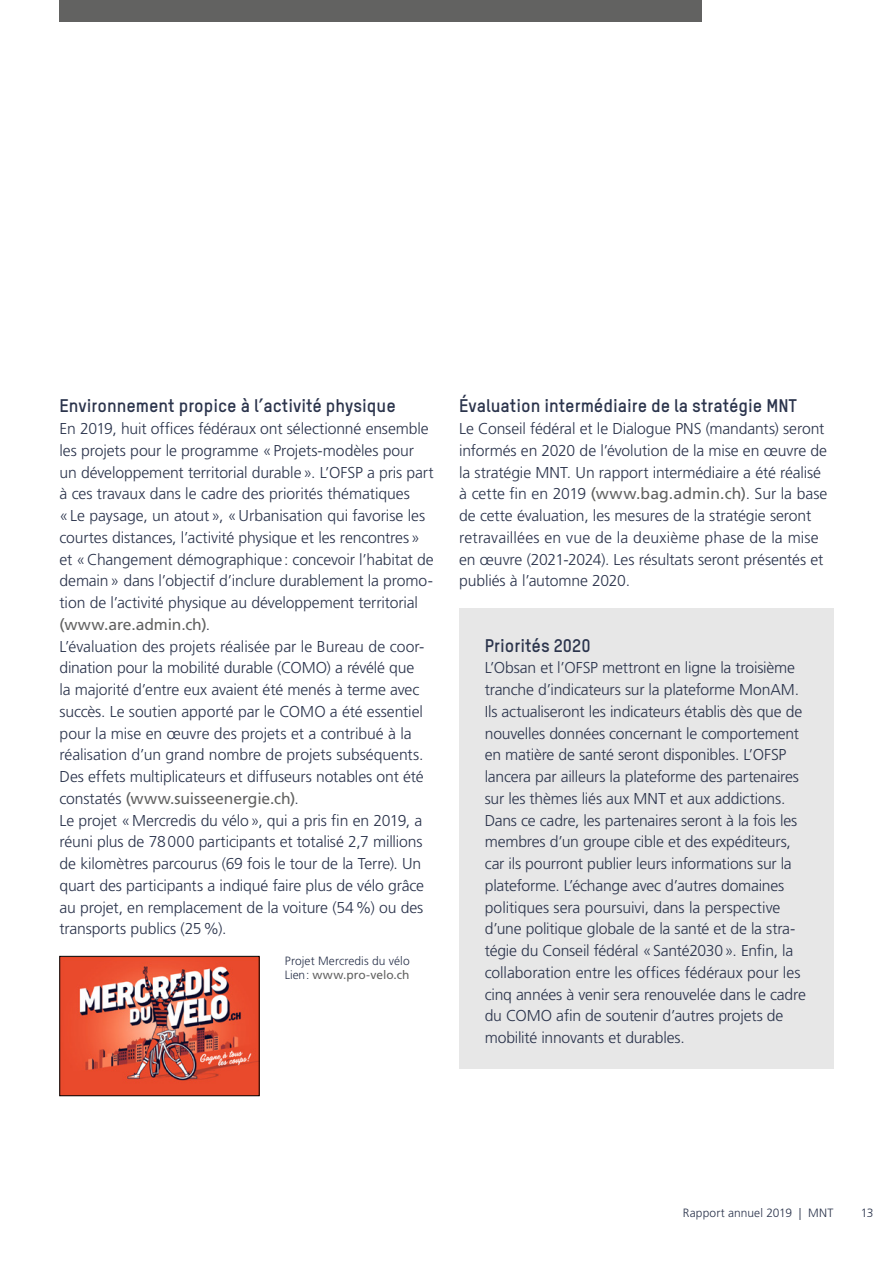
<style>
.page{position:relative;width:893px;height:1263px;background:#fff}
.page>*{position:absolute;margin:0;border:0;box-sizing:border-box;transform-origin:0 0}
.t1{font:700 18px "TSTAR";color:#2b344c}
.t2{font:300 15.75px/21.8px "Frutiger LT Std";letter-spacing:-.01em;color:#2b344c}
.t3{font:300 12px/13.5px "Frutiger LT Std";letter-spacing:.01em;color:#2b344c}
.s1{font-weight:400;color:#626261}
</style>
<div class="page">
<div style="left:60px;top:0;width:642px;height:21px;background:#626261"></div>
<div style="left:459px;top:608px;width:374px;height:461px;background:#e7e7e7"></div>
<img style="left:62px;top:958px;width:195px;height:136px">
<p class="t1" style="left:60px;top:395px;width:338px">Environnement propice à l’activité physique</p>
<p class="t2" style="left:60px;top:418px;width:376px">En 2019, huit offices fédéraux ont sélectionné ensemble les projets pour le programme «Projets-modèles pour un développement territorial durable». L’OFSP a pris part à ces travaux dans le cadre des priorités thématiques «Le paysage, un atout», «Urbanisation qui favorise les courtes distances, l’activité physique et les rencontres» et «Changement démographique: concevoir l’habitat de demain» dans l’objectif d’inclure durablement la promo&shy;tion de l’activité physique au développement territorial <span class="s1">(www.are.admin.ch)</span>.<br>L’évaluation des projets réalisée par le Bureau de coor&shy;dination pour la mobilité durable (COMO) a révélé que<br>la majorité d’entre eux avaient été menés à terme avec succès. Le soutien apporté par le COMO a été essentiel pour la mise en œuvre des projets et a contribué à la réalisation d’un grand nombre de projets subséquents.<br>Des effets multiplicateurs et diffuseurs notables ont été constatés <span class="s1">(www.suisseenergie.ch)</span>.<br>Le projet «Mercredis du vélo», qui a pris fin en 2019, a réuni plus de 78000 participants et totalisé 2,7 millions de kilomètres parcourus (69 fois le tour de la Terre). Un quart des participants a indiqué faire plus de vélo grâce au projet, en remplacement de la voiture (54%) ou des transports publics (25%).</p>
<p class="t3" style="left:285px;top:954px;width:126px">Projet Mercredis du vélo<br>Lien: <span class="s1">www.pro-velo.ch</span></p>
<p class="t1" style="left:459px;top:395px;width:339px">Évaluation intermédiaire de la stratégie MNT</p>
<p class="t2" style="left:459px;top:418px;width:370px">Le Conseil fédéral et le Dialogue PNS (mandants) seront informés en 2020 de l’évolution de la mise en œuvre de la stratégie MNT. Un rapport intermédiaire a été réalisé à cette fin en 2019 <span class="s1">(www.bag.admin.ch)</span>. Sur la base de cette évaluation, les mesures de la stratégie seront retravaillées en vue de la deuxième phase de la mise en œuvre (2021-2024). Les résultats seront présentés et publiés à l’automne 2020.</p>
<p class="t1" style="left:485px;top:634px;width:107px">Priorités 2020</p>
<p class="t2" style="left:485px;top:657px;width:323px">L’Obsan et l’OFSP mettront en ligne la troisième tranche d’indicateurs sur la plateforme MonAM.<br>Ils actualiseront les indicateurs établis dès que de nouvelles données concernant le comportement en matière de santé seront disponibles. L’OFSP lancera par ailleurs la plateforme des partenaires sur les thèmes liés aux MNT et aux addictions.<br>Dans ce cadre, les partenaires seront à la fois les membres d’un groupe cible et des expéditeurs, car ils pourront publier leurs informations sur la plateforme. L’échange avec d’autres domaines politiques sera poursuivi, dans la perspective d’une politique globale de la santé et de la stra&shy;tégie du Conseil fédéral «Santé2030». Enfin, la collaboration entre les offices fédéraux pour les cinq années à venir sera renouvelée dans le cadre du COMO afin de soutenir d’autres projets de mobilité innovants et durables.</p>
<p class="t3" style="left:683px;top:1206px;width:152px">Rapport annuel 2019 | MNT</p>
<p class="t3" style="left:861px;top:1206px;width:14px">13</p>
</div>
